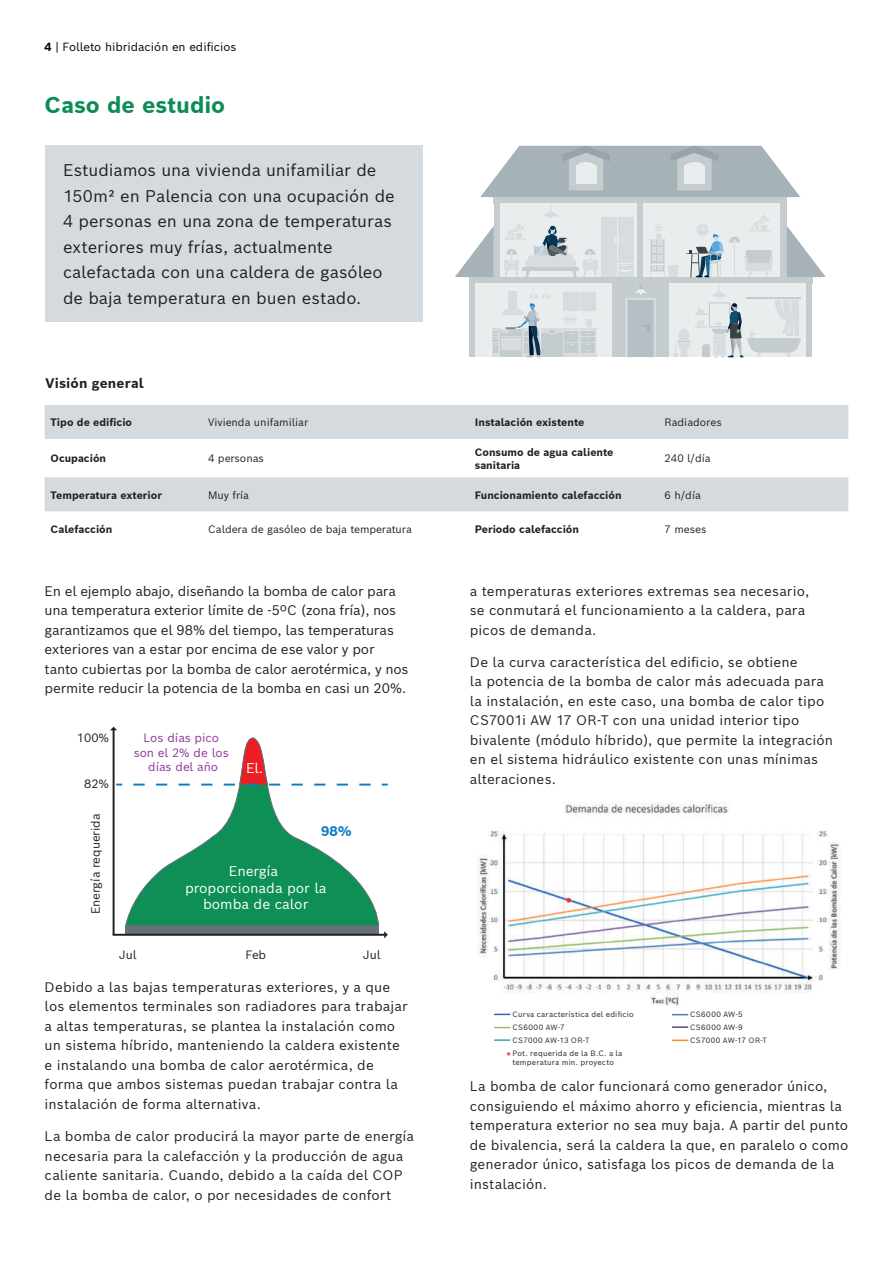
<style>
.page{position:relative;width:893px;height:1263px;background:#fff}
.page>*{position:absolute;margin:0;border:0;box-sizing:border-box;transform-origin:0 0}
.t1{font:700 22.5px "Bosch Sans";color:#0d8c53}
.t2{font:16.5px/25.5px "Bosch Sans";color:#231f20}
.t3{font:13.8px/16.5px "Bosch Sans";color:#fff;text-align:center}
.t4{font:700 13.8px "Bosch Sans";color:#107dc2}
.t5{font:13.5px/19.5px "Bosch Sans";letter-spacing:.005em;color:#231f20}
.t6{font:13.5px/19.5px "Bosch Sans";letter-spacing:-.015em;color:#231f20}
.t7{font:700 13.5px "Bosch Sans";letter-spacing:.01em;color:#231f20}
.t8{font:11.85px/14.1px "Bosch Sans";color:#8e3594;text-align:center}
.t9{font:11.85px "Bosch Sans";color:#231f20}
.t10{font:11.55px "Bosch Sans";color:#000002}
.t11{font:700 10.5px/12.6px "Bosch Sans";color:#231f20}
.t12{font:10.5px "Bosch Sans";color:#231f20}
.t13{font:7.5px/13.2px "Bosch Sans";letter-spacing:.025em;color:#231f20}
.s1{font-weight:700}
</style>
<div class="page">
<div style="left:45px;top:145px;width:378px;height:177px;background:#d4dade"></div>
<svg style="left:45px;top:405px;width:803px;height:106px;fill:#d4dade"></svg>
<div style="left:662px;top:283px;width:7px;height:74px;background:#c5ccd0"></div>
<div style="left:618px;top:283px;width:45px;height:74px;background:#c5ccd0"></div>
<div style="left:612px;top:283px;width:7px;height:74px;background:#c5ccd0"></div>
<div style="left:469px;top:283px;width:7px;height:74px;background:#c5ccd0"></div>
<div style="left:469px;top:277px;width:343px;height:7px;background:#c5ccd0"></div>
<div style="left:805px;top:283px;width:7px;height:74px;background:#c5ccd0"></div>
<div style="left:494px;top:203px;width:6px;height:75px;background:#c5ccd0"></div>
<div style="left:494px;top:197px;width:293px;height:7px;background:#c5ccd0"></div>
<div style="left:637px;top:203px;width:7px;height:75px;background:#c5ccd0"></div>
<div style="left:780px;top:203px;width:7px;height:75px;background:#c5ccd0"></div>
<svg style="left:480px;top:146px;width:320px;height:51px;background:#b6bfc5"></svg>
<svg style="left:787px;top:226px;width:39px;height:51px"></svg>
<svg style="left:455px;top:226px;width:39px;height:51px"></svg>
<svg style="left:625px;top:285px;width:31px;height:72px"></svg>
<div style="left:476px;top:284px;width:136px;height:73px;background:#eaeded"></div>
<div style="left:644px;top:204px;width:136px;height:73px;background:#eaeded"></div>
<svg style="left:650px;top:224px;width:29px;height:53px"></svg>
<div style="left:500px;top:204px;width:137px;height:73px;background:#eaeded"></div>
<svg style="left:505px;top:270px;width:3px;height:7px"></svg>
<svg style="left:515px;top:270px;width:3px;height:7px"></svg>
<div style="left:504px;top:260px;width:15px;height:10px;background:#d7dcde"></div>
<svg style="left:583px;top:270px;width:4px;height:7px"></svg>
<svg style="left:593px;top:270px;width:4px;height:7px"></svg>
<div style="left:583px;top:260px;width:14px;height:10px;background:#d7dcde"></div>
<svg style="left:585px;top:249px;width:10px;height:13px"></svg>
<div style="left:601px;top:217px;width:32px;height:60px;background:#d7dcde"></div>
<hr style="left:617px;top:217px;width:1px;height:60px;background:#eaeded">
<svg style="left:618px;top:265px;width:15px;height:7px"></svg>
<svg style="left:615px;top:237px;width:4px;height:6px"></svg>
<div style="left:525px;top:260px;width:51px;height:6px;background:#d7dcde"></div>
<hr style="left:522px;top:267px;width:57px;height:3px;background:#c5ccd0">
<svg style="left:525px;top:270px;width:5px;height:7px"></svg>
<svg style="left:571px;top:270px;width:6px;height:7px"></svg>
<svg style="left:492px;top:291px;width:104px;height:66px"></svg>
<div style="left:669px;top:284px;width:136px;height:73px;background:#eaeded"></div>
<svg style="left:686px;top:215px;width:87px;height:62px"></svg>
<svg style="left:504px;top:204px;width:70px;height:58px"></svg>
<svg style="left:673px;top:284px;width:128px;height:73px"></svg>
<div style="left:125px;top:925px;width:254px;height:10px;background:#666f7a"></div>
<svg style="left:125px;top:786px;width:255px;height:140px;fill:#0e8f55"></svg>
<hr style="left:113px;top:730px;width:2px;height:205px;background:#231f20">
<svg style="left:110px;top:727px;width:7px;height:3px"></svg>
<hr style="left:113px;top:934px;width:272px;height:2px;background:#231f20">
<svg style="left:384px;top:931px;width:4px;height:7px"></svg>
<svg style="left:133px;top:737px;width:238px;height:49px"></svg>
<img style="left:477px;top:802px;width:364px;height:203px">
<svg style="left:494px;top:1014px;width:16px;height:1px"></svg>
<svg style="left:672px;top:1026px;width:16px;height:2px"></svg>
<svg style="left:672px;top:1014px;width:16px;height:1px"></svg>
<svg style="left:494px;top:1027px;width:16px;height:1px"></svg>
<svg style="left:672px;top:1039px;width:16px;height:2px"></svg>
<svg style="left:494px;top:1039px;width:16px;height:2px"></svg>
<p class="t10" style="left:45px;top:38px;width:193px"><span class="s1">4</span> | Folleto hibridación en edificios</p>
<h1 class="t1" style="left:45px;top:89px;width:182px">Caso de estudio</h1>
<p class="t2" style="left:63px;top:156px;width:333px">Estudiamos una vivienda unifamiliar de 150m2 en Palencia con una ocupación de 4 personas en una zona de temperaturas exteriores muy frías, actualmente calefactada con una caldera de gasóleo de baja temperatura en buen estado.</p>
<p class="t7" style="left:45px;top:374px;width:100px">Visión general</p>
<p class="t11" style="left:51px;top:416px;width:83px">Tipo de edificio</p>
<p class="t12" style="left:208px;top:414px;width:102px">Vivienda unifamiliar</p>
<p class="t11" style="left:475px;top:416px;width:111px">Instalación existente</p>
<p class="t12" style="left:665px;top:414px;width:59px">Radiadores</p>
<p class="t11" style="left:51px;top:452px;width:57px">Ocupación</p>
<p class="t12" style="left:208px;top:450px;width:57px">4 personas</p>
<p class="t11" style="left:475px;top:446px;width:140px">Consumo de agua caliente sanitaria</p>
<p class="t12" style="left:665px;top:450px;width:48px">240 l/día</p>
<p class="t11" style="left:51px;top:488px;width:113px">Temperatura exterior</p>
<p class="t12" style="left:208px;top:486px;width:42px">Muy fría</p>
<p class="t11" style="left:475px;top:488px;width:148px">Funcionamiento calefacción</p>
<p class="t12" style="left:664px;top:486px;width:38px">6 h/día</p>
<p class="t11" style="left:51px;top:522px;width:63px">Calefacción</p>
<p class="t12" style="left:208px;top:520px;width:205px">Caldera de gasóleo de baja temperatura</p>
<p class="t11" style="left:475px;top:522px;width:106px">Periodo calefacción</p>
<p class="t12" style="left:664px;top:520px;width:44px">7 meses</p>
<p class="t6" style="left:45px;top:580px;width:365px">En el ejemplo abajo, diseñando la bomba de calor para una temperatura exterior límite de -5ºC (zona fría), nos garantizamos que el 98% del tiempo, las temperaturas exteriores van a estar por encima de ese valor y por tanto cubiertas por la bomba de calor aerotérmica, y nos permite reducir la potencia de la bomba en casi un 20%.</p>
<p class="t9" style="left:77px;top:728px;width:34px">100%</p>
<p class="t9" style="left:84px;top:774px;width:26px">82%</p>
<p class="t4" style="left:321px;top:821px;width:32px">98%</p>
<p class="t8" style="left:134px;top:730px;width:97px">Los días pico son el 2% de los días del año</p>
<p class="t3" style="left:246px;top:758px;width:19px">El.</p>
<p class="t9" style="left:85px;top:914px;width:102px;rotate:-90deg">Energía requerida</p>
<p class="t3" style="left:185px;top:862px;width:143px">Energía proporcionada por la bomba de calor</p>
<p class="t9" style="left:119px;top:944px;width:19px">Jul</p>
<p class="t9" style="left:245px;top:944px;width:22px">Feb</p>
<p class="t9" style="left:363px;top:944px;width:19px">Jul</p>
<p class="t5" style="left:45px;top:976px;width:364px">Debido a las bajas temperaturas exteriores, y a que los elementos terminales son radiadores para trabajar a altas temperaturas, se plantea la instalación como un sistema híbrido, manteniendo la caldera existente e instalando una bomba de calor aerotérmica, de forma que ambos sistemas puedan trabajar contra la instalación de forma alternativa.</p>
<p class="t5" style="left:45px;top:1125px;width:371px">La bomba de calor producirá la mayor parte de energía necesaria para la calefacción y la producción de agua caliente sanitaria. Cuando, debido a la caída del COP de la bomba de calor, o por necesidades de confort</p>
<p class="t5" style="left:470px;top:580px;width:341px">a temperaturas exteriores extremas sea necesario, se conmutará el funcionamiento a la caldera, para picos de demanda.</p>
<p class="t5" style="left:470px;top:651px;width:365px">De la curva característica del edificio, se obtiene<br>la potencia de la bomba de calor más adecuada para la instalación, en este caso, una bomba de calor tipo CS7001i AW 17 OR-T con una unidad interior tipo bivalente (módulo híbrido), que permite la integración en el sistema hidráulico existente con unas mínimas alteraciones.</p>
<p class="t13" style="left:512px;top:1007px;width:123px">Curva característica del edificio<br>CS6000 AW-7<br>CS7000 AW-13 OR-T<br>Pot. requerida de la B.C. a la</p>
<p class="t13" style="left:512px;top:1055px;width:103px">temperatura min. proyecto</p>
<p class="t13" style="left:690px;top:1007px;width:78px">CS6000 AW-5<br>CS6000 AW-9<br>CS7000 AW-17 OR-T</p>
<p class="t5" style="left:470px;top:1075px;width:380px">La bomba de calor funcionará como generador único, consiguiendo el máximo ahorro y eficiencia, mientras la temperatura exterior no sea muy baja. A partir del punto de bivalencia, será la caldera la que, en paralelo o como generador único, satisfaga los picos de demanda de la instalación.</p>
</div>
